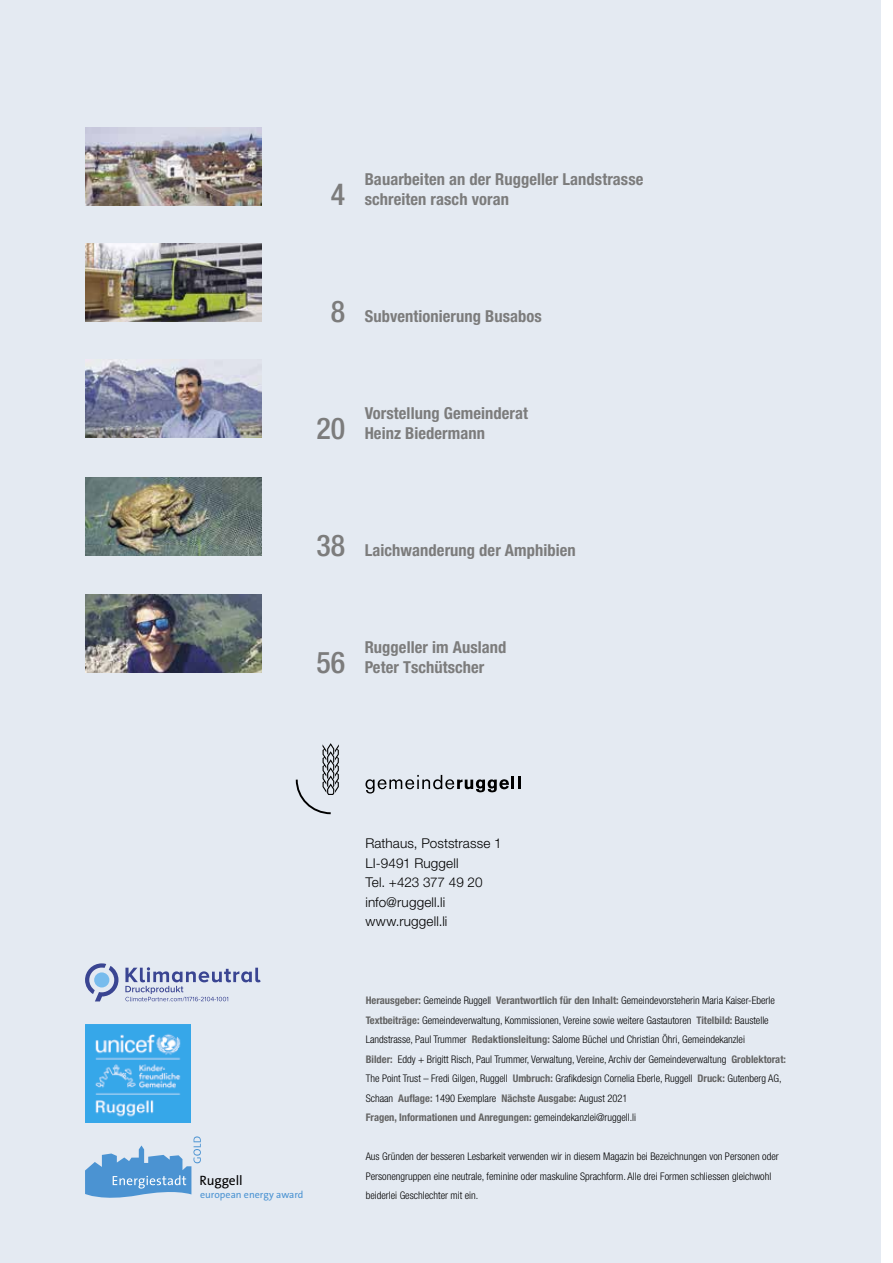
<style>
.page{position:relative;width:893px;height:1263px;background:#fff}
.page>*{position:absolute;margin:0;border:0;box-sizing:border-box;transform-origin:0 0}
.t1{font:500 condensed 30px "Helvetica Neue LT Std";color:#7c7c7c}
.t2{font:700 condensed 16.5px/19.5px "Helvetica Neue LT Std";letter-spacing:.005em;color:#7c7c7c}
.t3{font:300 13.5px/19.5px "Helvetica Neue LT Std";letter-spacing:.01em;color:#000}
.t4{font:13.5px "The Sans Swisscom";letter-spacing:-.005em;color:#000}
.t5{font:300 condensed 10.5px/19.5px "Helvetica Neue LT Std";color:#000}
.t6{font:10.05px "The Sans Swisscom";letter-spacing:.005em;color:#4b93d2}
.s1{font-weight:700;color:#636363}
</style>
<div class="page">
<div style="left:0;top:0;width:880px;height:1263px;background:#e4eaf2"></div>
<img style="left:86px;top:360px;width:176px;height:78px">
<img style="left:86px;top:595px;width:176px;height:78px">
<img style="left:86px;top:478px;width:176px;height:78px">
<img style="left:85px;top:243px;width:176px;height:78px">
<img style="left:85px;top:127px;width:176px;height:78px">
<svg style="left:85px;top:1136px;width:116px;height:62px"></svg>
<img style="left:85px;top:1025px;width:105px;height:97px">
<svg style="left:365px;top:775px;width:155px;height:18px"></svg>
<svg style="left:295px;top:743px;width:44px;height:72px"></svg>
<svg style="left:85px;top:963px;width:33px;height:38px"></svg>
<svg style="left:125px;top:967px;width:136px;height:34px"></svg>
<h1 class="t1" style="left:331px;top:176px;width:16px">4</h1>
<h2 class="t2" style="left:365px;top:169px;width:280px">Bauarbeiten an der Ruggeller Landstrasse schreiten rasch voran</h2>
<h1 class="t1" style="left:331px;top:293px;width:16px">8</h1>
<h2 class="t2" style="left:365px;top:306px;width:179px">Subventionierung Busabos</h2>
<h1 class="t1" style="left:316px;top:410px;width:30px">20</h1>
<h2 class="t2" style="left:365px;top:403px;width:165px">Vorstellung Gemeinderat<br>Heinz Biedermann</h2>
<h1 class="t1" style="left:316px;top:527px;width:30px">38</h1>
<h2 class="t2" style="left:365px;top:540px;width:213px">Laichwanderung der Amphibien</h2>
<h1 class="t1" style="left:316px;top:644px;width:30px">56</h1>
<h2 class="t2" style="left:365px;top:637px;width:143px">Ruggeller im Ausland<br>Peter Tschütscher</h2>
<p class="t4" style="left:200px;top:1172px;width:44px">Ruggell</p>
<p class="t6" style="left:200px;top:1188px;width:105px">european energy award</p>
<p class="t3" style="left:365px;top:833px;width:138px">Rathaus, Poststrasse 1<br>LI-9491 Ruggell<br>Tel. +423 377 49 20 info@ruggell.li www.ruggell.li</p>
<p class="t5" style="left:366px;top:990px;width:422px"><span class="s1">Herausgeber:</span> Gemeinde Ruggell <span class="s1">Verantwortlich für den Inhalt:</span> Gemeindevorsteherin Maria Kaiser-Eberle <span class="s1">Textbeiträge:</span> Gemeindeverwaltung, Kommissionen, Vereine sowie weitere Gastautoren <span class="s1">Titelbild:</span> Baustelle Landstrasse, Paul Trummer <span class="s1">Redaktionsleitung:</span> Salome Büchel und Christian Öhri, Gemeindekanzlei<br><span class="s1">Bilder:</span> Eddy + Brigitt Risch, Paul Trummer, Verwaltung, Vereine, Archiv der Gemeindeverwaltung <span class="s1">Groblektorat:<br></span>The Point Trust – Fredi Gilgen, Ruggell <span class="s1">Umbruch:</span> Grafikdesign Cornelia Eberle, Ruggell <span class="s1">Druck:</span> Gutenberg AG, Schaan <span class="s1">Auflage:</span> 1490 Exemplare <span class="s1">Nächste Ausgabe:</span> August 2021<br><span class="s1">Fragen, Informationen und Anregungen:</span> gemeindekanzlei@ruggell.li</p>
<p class="t5" style="left:366px;top:1146px;width:415px">Aus Gründen der besseren Lesbarkeit verwenden wir in diesem Magazin bei Bezeichnungen von Personen oder<br>Personengruppen eine neutrale, feminine oder maskuline Sprachform. Alle drei Formen schliessen gleichwohl beiderlei Geschlechter mit ein.</p>
</div>
